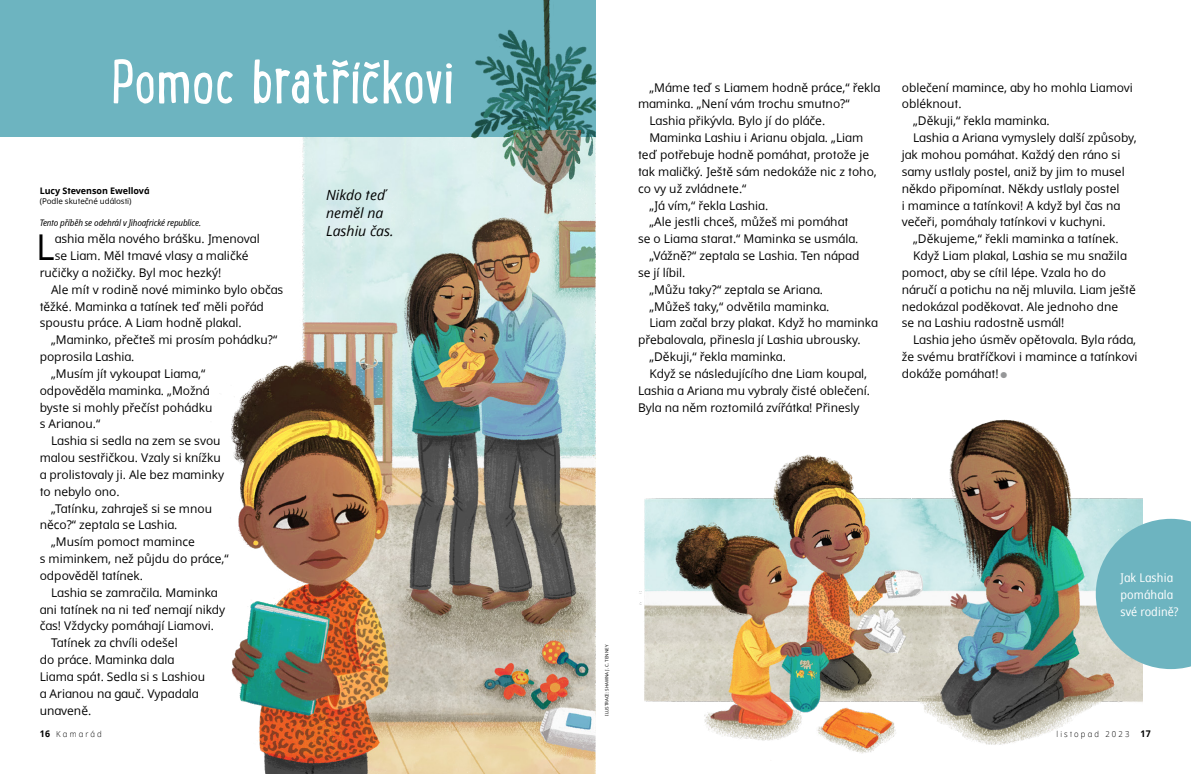
<style>
.page{position:relative;width:1191px;height:774px;background:#fff}
.page>*{position:absolute;margin:0;border:0;box-sizing:border-box;transform-origin:0 0}
.h1_Lunchbox{font:67px "Lunch Box";letter-spacing:-.015em;color:#fff}
.p1_first{font:35.6px "Dots Solidlds Lat";color:#000}
.t1{font:italic 14px/18px "Dots Solidlds Lat";color:#000}
.p1{font:12px/16.8px "Dots Solidlds Lat";color:#000}
.p1_first-2{font:12px "Dots Solidlds Lat";color:#000}
.p1_aside_info_first__Literacy_prompt{font:12px/17px "Dots Solid Condlds Lat";letter-spacing:.01em;color:#fff}
.p1_bio{font:italic 9px "Dots Solid Condlds Lat";letter-spacing:-.01em;color:#000}
.p1_author-name{font:700 9px "Dots Solidlds Lat";letter-spacing:-.005em;color:#000}
.t2{font:300 8.2px "Dots Solidlds Lat";letter-spacing:.28em;color:#000;scale:.95 1}
.p1_author-role{font:8px "Dots Solidlds Lat";letter-spacing:-.005em;color:#000}
.t3{font:4.5px "Dots Solidlds Lat";color:#000}
.s1{font-family:"Ding P Ilds Dpi";font-size:8.5px;color:#969798}
.s2{font-weight:700;font-size:9.2px}
</style>
<div class="page">
<img style="left:639px;top:419px;width:503px;height:335px">
<img style="left:193px;top:136px;width:403px;height:638px">
<div style="left:0;top:0;width:596px;height:136px;background:#6db4c0"></div>
<svg style="left:1095px;top:519px;width:96px;height:150px;background:#7fbcc4"></svg>
<img style="left:471px;top:0;width:126px;height:136px">
<img style="left:513px;top:131px;width:67px;height:20px">
<img style="left:358px;top:357px;width:21px;height:13px">
<p class="h1_Lunchbox" style="left:111px;top:35px;width:345px">Pomoc bratříčkovi</p>
<p class="p1_author-name" style="left:40px;top:184px;width:111px">Lucy Stevenson Ewellová</p>
<p class="p1_author-role" style="left:40px;top:195px;width:93px">(Podle skutečné události)</p>
<p class="p1_bio" style="left:40px;top:216px;width:163px">Tento příběh se odehrál v Jihoafrické republice.</p>
<p class="p1_first" style="left:36px;top:221px;width:20px">L</p>
<p class="p1_first-2" style="left:55px;top:230px;width:207px">ashia měla nového brášku. Jmenoval</p>
<p class="p1_first-2" style="left:55px;top:247px;width:195px">se Liam. Měl tmavé vlasy a maličké</p>
<p class="p1_first-2" style="left:40px;top:264px;width:183px">ručičky a nožičky. Byl moc hezký!</p>
<p class="p1" style="left:40px;top:281px;width:245px;text-indent:11px">Ale mít v rodině nové miminko bylo občas těžké. Maminka a tatínek teď měli pořád spoustu práce. A Liam hodně plakal.</p>
<p class="p1" style="left:40px;top:331px;width:239px;text-indent:11px">„Maminko, přečteš mi prosím pohádku?“ poprosila Lashia.</p>
<p class="p1" style="left:40px;top:365px;width:174px;text-indent:11px">„Musím jít vykoupat Liama,“ odpověděla maminka. „Možná byste si mohly přečíst pohádku s Arianou.“</p>
<p class="p1" style="left:40px;top:432px;width:186px;text-indent:11px">Lashia si sedla na zem se svou malou sestřičkou. Vzaly si knížku a prolistovaly ji. Ale bez maminky to nebylo ono.</p>
<p class="p1" style="left:40px;top:500px;width:174px;text-indent:11px">„Tatínku, zahraješ si se mnou něco?“ zeptala se Lashia.</p>
<p class="p1" style="left:40px;top:533px;width:191px;text-indent:11px">„Musím pomoct mamince<br>s miminkem, než půjdu do práce,“ odpověděl tatínek.</p>
<p class="p1" style="left:40px;top:584px;width:187px;text-indent:11px">Lashia se zamračila. Maminka ani tatínek na ni teď nemají nikdy čas! Vždycky pomáhají Liamovi.</p>
<p class="p1" style="left:40px;top:634px;width:167px;text-indent:11px">Tatínek za chvíli odešel<br>do práce. Maminka dala<br>Liama spát. Sedla si s Lashiou a Arianou na gauč. Vypadala unaveně.</p>
<p class="t1" style="left:326px;top:186px;width:69px">Nikdo teď neměl na<br>Lashiu čas.</p>
<p class="p1" style="left:638px;top:79px;width:244px;text-indent:11px">„Máme teď s Liamem hodně práce,“ řekla maminka. „Není vám trochu smutno?“</p>
<p class="p1" style="left:649px;top:113px;width:177px">Lashia přikývla. Bylo jí do pláče.</p>
<p class="p1" style="left:638px;top:129px;width:240px;text-indent:11px">Maminka Lashiu i Arianu objala. „Liam teď potřebuje hodně pomáhat, protože je tak maličký. Ještě sám nedokáže nic z toho, co vy už zvládnete.“</p>
<p class="p1" style="left:649px;top:197px;width:120px">„Já vím,“ řekla Lashia.</p>
<p class="p1" style="left:638px;top:214px;width:222px;text-align:center">„Ale jestli chceš, můžeš mi pomáhat<br>se o Liama starat.“ Maminka se usmála.</p>
<p class="p1" style="left:638px;top:247px;width:223px;text-indent:11px">„Vážně?“ zeptala se Lashia. Ten nápad se jí líbil.</p>
<p class="p1" style="left:649px;top:281px;width:175px">„Můžu taky?“ zeptala se Ariana.</p>
<p class="p1" style="left:649px;top:298px;width:181px">„Můžeš taky,“ odvětila maminka.</p>
<p class="p1" style="left:638px;top:315px;width:241px;text-indent:11px">Liam začal brzy plakat. Když ho maminka přebalovala, přinesla jí Lashia ubrousky.</p>
<p class="p1" style="left:649px;top:348px;width:138px">„Děkuji,“ řekla maminka.</p>
<p class="p1" style="left:638px;top:365px;width:233px;text-indent:11px">Když se následujícího dne Liam koupal,<br>Lashia a Ariana mu vybraly čisté oblečení.<br>Byla na něm roztomilá zvířátka! Přinesly</p>
<p class="p1" style="left:901px;top:79px;width:233px">oblečení mamince, aby ho mohla Liamovi obléknout.</p>
<p class="p1" style="left:913px;top:113px;width:138px">„Děkuji,“ řekla maminka.</p>
<p class="p1" style="left:901px;top:129px;width:236px;text-indent:11px">Lashia a Ariana vymyslely další způsoby, jak mohou pomáhat. Každý den ráno si samy ustlaly postel, aniž by jim to musel někdo připomínat. Někdy ustlaly postel<br>i mamince a tatínkovi! A když byl čas na večeři, pomáhaly tatínkovi v kuchyni.</p>
<p class="p1" style="left:913px;top:230px;width:207px">„Děkujeme,“ řekli maminka a tatínek.</p>
<p class="p1" style="left:901px;top:247px;width:236px;text-indent:11px">Když Liam plakal, Lashia se mu snažila pomoct, aby se cítil lépe. Vzala ho do náručí a potichu na něj mluvila. Liam ještě nedokázal poděkovat. Ale jednoho dne<br>se na Lashiu radostně usmál!</p>
<p class="p1" style="left:901px;top:331px;width:237px;text-align:justify;text-indent:11px">Lashia jeho úsměv opětovala. Byla ráda, že svému bratříčkovi i mamince a tatínkovi dokáže pomáhat! <span class="s1">●</span></p>
<p class="t3" style="left:603px;top:716px;width:73px;rotate:-90deg">ILUSTRACE: SHAWNA J. C. TENNEY</p>
<p class="p1_aside_info_first__Literacy_prompt" style="left:1120px;top:569px;width:60px">Jak Lashia pomáhala své rodině?</p>
<p class="t2" style="left:40px;top:728px;width:67px"><span class="s2">16</span> Kamarád</p>
<p class="t2" style="left:1056px;top:728px;width:101px">listopad 2023 <span class="s2">17</span></p>
</div>
